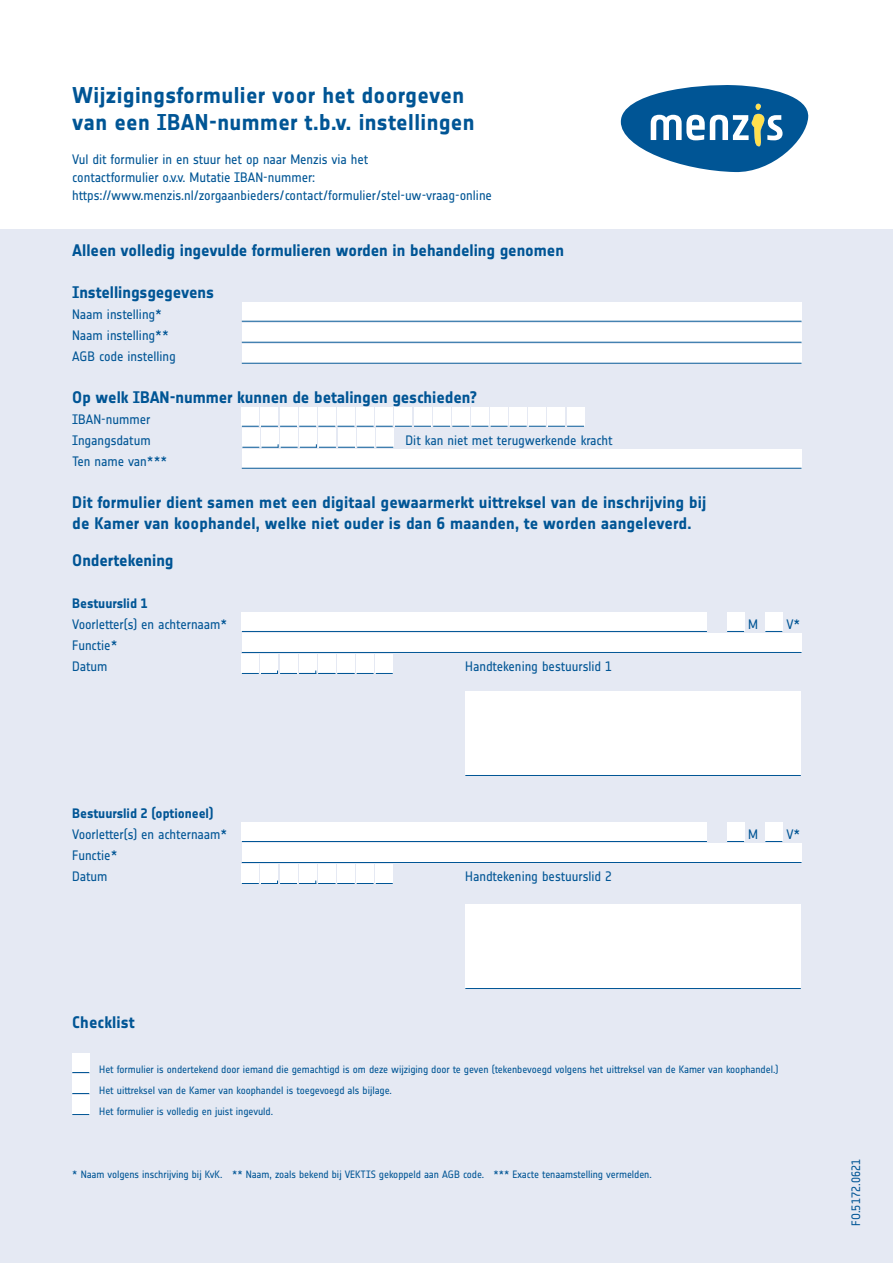
<style>
.page{position:relative;width:893px;height:1263px;background:#fff}
.page>*{position:absolute;margin:0;border:0;box-sizing:border-box;transform-origin:0 0}
.t1{font:700 22.5px/27px "Notes";letter-spacing:.015em;color:#005595}
.t2{font:16.5px/21px "Notes Bold Tf";color:#005595}
.t3{font:13.5px/21px "Notes Regular Tf";letter-spacing:-.005em;color:#005595}
.t4{font:13.5px "Notes Bold Tf";letter-spacing:-.005em;color:#005595}
.t5{font:12px "Notes Regular Tf";letter-spacing:.01em;color:#005595}
.t6{font:10.5px/21px "Notes Regular Tf";letter-spacing:-.005em;color:#005595}
</style>
<div class="page">
<div style="left:0;top:230px;width:893px;height:1033px;background:#e5e9f3"></div>
<svg style="left:621px;top:85px;width:187px;height:87px"></svg>
<div style="left:242px;top:302px;width:559px;height:20px;background:#fff"></div>
<hr style="left:242px;top:321px;width:559px;height:1px;background:#005595">
<div style="left:242px;top:323px;width:559px;height:20px;background:#fff"></div>
<hr style="left:242px;top:342px;width:559px;height:1px;background:#005595">
<div style="left:242px;top:344px;width:559px;height:20px;background:#fff"></div>
<hr style="left:242px;top:363px;width:559px;height:1px;background:#005595">
<div style="left:395px;top:406px;width:17px;height:20px;background:#fff"></div>
<div style="left:414px;top:406px;width:17px;height:20px;background:#fff"></div>
<div style="left:433px;top:406px;width:17px;height:20px;background:#fff"></div>
<div style="left:452px;top:406px;width:17px;height:20px;background:#fff"></div>
<div style="left:471px;top:406px;width:17px;height:20px;background:#fff"></div>
<div style="left:491px;top:406px;width:17px;height:20px;background:#fff"></div>
<div style="left:510px;top:406px;width:17px;height:20px;background:#fff"></div>
<div style="left:529px;top:406px;width:17px;height:20px;background:#fff"></div>
<div style="left:548px;top:406px;width:17px;height:20px;background:#fff"></div>
<div style="left:567px;top:406px;width:17px;height:20px;background:#fff"></div>
<div style="left:242px;top:406px;width:17px;height:20px;background:#fff"></div>
<div style="left:261px;top:406px;width:17px;height:20px;background:#fff"></div>
<div style="left:280px;top:406px;width:17px;height:20px;background:#fff"></div>
<div style="left:299px;top:406px;width:17px;height:20px;background:#fff"></div>
<div style="left:318px;top:406px;width:17px;height:20px;background:#fff"></div>
<div style="left:337px;top:406px;width:17px;height:20px;background:#fff"></div>
<div style="left:357px;top:406px;width:17px;height:20px;background:#fff"></div>
<div style="left:376px;top:406px;width:17px;height:20px;background:#fff"></div>
<svg style="left:242px;top:426px;width:342px;height:1px"></svg>
<div style="left:242px;top:427px;width:17px;height:20px;background:#fff"></div>
<div style="left:319px;top:427px;width:17px;height:20px;background:#fff"></div>
<div style="left:376px;top:427px;width:17px;height:20px;background:#fff"></div>
<div style="left:281px;top:427px;width:17px;height:20px;background:#fff"></div>
<div style="left:338px;top:427px;width:17px;height:20px;background:#fff"></div>
<div style="left:261px;top:427px;width:17px;height:20px;background:#fff"></div>
<div style="left:300px;top:427px;width:17px;height:20px;background:#fff"></div>
<div style="left:357px;top:427px;width:17px;height:20px;background:#fff"></div>
<svg style="left:242px;top:444px;width:151px;height:4px"></svg>
<div style="left:242px;top:449px;width:559px;height:20px;background:#fff"></div>
<hr style="left:242px;top:468px;width:559px;height:1px;background:#005595">
<div style="left:242px;top:612px;width:465px;height:20px;background:#fff"></div>
<hr style="left:242px;top:631px;width:465px;height:1px;background:#005595">
<div style="left:727px;top:612px;width:17px;height:20px;background:#fff"></div>
<svg style="left:727px;top:631px;width:17px;height:1px"></svg>
<div style="left:765px;top:612px;width:17px;height:20px;background:#fff"></div>
<svg style="left:765px;top:631px;width:17px;height:1px"></svg>
<div style="left:242px;top:633px;width:559px;height:20px;background:#fff"></div>
<hr style="left:242px;top:652px;width:559px;height:1px;background:#005595">
<div style="left:242px;top:654px;width:17px;height:20px;background:#fff"></div>
<div style="left:280px;top:654px;width:17px;height:20px;background:#fff"></div>
<div style="left:318px;top:654px;width:17px;height:20px;background:#fff"></div>
<div style="left:337px;top:654px;width:17px;height:20px;background:#fff"></div>
<div style="left:357px;top:654px;width:17px;height:20px;background:#fff"></div>
<div style="left:376px;top:654px;width:17px;height:20px;background:#fff"></div>
<div style="left:261px;top:654px;width:17px;height:20px;background:#fff"></div>
<div style="left:299px;top:654px;width:17px;height:20px;background:#fff"></div>
<svg style="left:242px;top:670px;width:151px;height:4px"></svg>
<div style="left:465px;top:691px;width:336px;height:85px;background:#fff"></div>
<hr style="left:465px;top:775px;width:336px;height:1px;background:#005595">
<div style="left:242px;top:822px;width:465px;height:20px;background:#fff"></div>
<hr style="left:242px;top:841px;width:465px;height:1px;background:#005595">
<div style="left:727px;top:822px;width:17px;height:20px;background:#fff"></div>
<svg style="left:727px;top:841px;width:17px;height:1px"></svg>
<div style="left:765px;top:822px;width:17px;height:20px;background:#fff"></div>
<svg style="left:765px;top:841px;width:17px;height:1px"></svg>
<div style="left:242px;top:843px;width:559px;height:20px;background:#fff"></div>
<hr style="left:242px;top:862px;width:559px;height:1px;background:#005595">
<div style="left:242px;top:864px;width:17px;height:20px;background:#fff"></div>
<div style="left:280px;top:864px;width:17px;height:20px;background:#fff"></div>
<div style="left:318px;top:864px;width:17px;height:20px;background:#fff"></div>
<div style="left:337px;top:864px;width:17px;height:20px;background:#fff"></div>
<div style="left:357px;top:864px;width:17px;height:20px;background:#fff"></div>
<div style="left:376px;top:864px;width:17px;height:20px;background:#fff"></div>
<div style="left:261px;top:864px;width:17px;height:20px;background:#fff"></div>
<div style="left:299px;top:864px;width:17px;height:20px;background:#fff"></div>
<svg style="left:242px;top:880px;width:151px;height:4px"></svg>
<div style="left:465px;top:904px;width:336px;height:85px;background:#fff"></div>
<hr style="left:465px;top:988px;width:336px;height:1px;background:#005595">
<div style="left:72px;top:1053px;width:17px;height:20px;background:#fff"></div>
<svg style="left:72px;top:1072px;width:17px;height:1px"></svg>
<div style="left:72px;top:1074px;width:17px;height:20px;background:#fff"></div>
<svg style="left:72px;top:1093px;width:17px;height:1px"></svg>
<div style="left:72px;top:1095px;width:17px;height:20px;background:#fff"></div>
<svg style="left:72px;top:1114px;width:17px;height:1px"></svg>
<h1 class="t1" style="left:72px;top:82px;width:404px">Wijzigingsformulier voor het doorgeven van een IBAN-nummer t.b.v. instellingen</h1>
<p class="t3" style="left:72px;top:151px;width:421px;line-height:18px">Vul dit formulier in en stuur het op naar Menzis via het<br>contactformulier o.v.v. Mutatie IBAN-nummer: https://www.menzis.nl/zorgaanbieders/contact/formulier/stel-uw-vraag-online</p>
<p class="t2" style="left:72px;top:239px;width:493px">Alleen volledig ingevulde formulieren worden in behandeling genomen</p>
<p class="t2" style="left:72px;top:281px;width:143px">Instellingsgegevens</p>
<p class="t3" style="left:72px;top:304px;width:105px">Naam instelling*<br>Naam instelling**<br>AGB code instelling</p>
<p class="t2" style="left:72px;top:386px;width:407px">Op welk IBAN-nummer kunnen de betalingen geschieden?</p>
<p class="t3" style="left:72px;top:409px;width:80px">IBAN-nummer<br>Ingangsdatum</p>
<p class="t3" style="left:405px;top:430px;width:209px">Dit kan niet met terugwerkende kracht</p>
<p class="t3" style="left:72px;top:451px;width:96px">Ten name van***</p>
<p class="t2" style="left:72px;top:491px;width:636px">Dit formulier dient samen met een digitaal gewaarmerkt uittreksel van de inschrijving bij de Kamer van koophandel, welke niet ouder is dan 6 maanden, te worden aangeleverd.</p>
<p class="t2" style="left:72px;top:549px;width:103px">Ondertekening</p>
<p class="t4" style="left:72px;top:595px;width:77px">Bestuurslid 1</p>
<p class="t3" style="left:72px;top:614px;width:156px">Voorletter(s) en achternaam*</p>
<p class="t3" style="left:748px;top:614px;width:11px">M</p>
<p class="t3" style="left:786px;top:614px;width:15px">V*</p>
<p class="t3" style="left:72px;top:635px;width:47px">Functie*<br>Datum</p>
<p class="t3" style="left:465px;top:656px;width:148px">Handtekening bestuurslid 1</p>
<p class="t4" style="left:72px;top:805px;width:143px">Bestuurslid 2 (optioneel)</p>
<p class="t3" style="left:72px;top:824px;width:156px">Voorletter(s) en achternaam*</p>
<p class="t3" style="left:748px;top:824px;width:11px">M</p>
<p class="t3" style="left:786px;top:824px;width:15px">V*</p>
<p class="t3" style="left:72px;top:845px;width:47px">Functie*<br>Datum</p>
<p class="t3" style="left:465px;top:866px;width:148px">Handtekening bestuurslid 2</p>
<p class="t2" style="left:72px;top:1011px;width:64px">Checklist</p>
<p class="t6" style="left:99px;top:1059px;width:681px">Het formulier is ondertekend door iemand die gemachtigd is om deze wijziging door te geven (tekenbevoegd volgens het uittreksel van de Kamer van koophandel.)<br>Het uittreksel van de Kamer van koophandel is toegevoegd als bijlage.<br>Het formulier is volledig en juist ingevuld.</p>
<p class="t6" style="left:72px;top:1164px;width:581px">* Naam volgens inschrijving bij KvK. ** Naam, zoals bekend bij VEKTIS gekoppeld aan AGB code. *** Exacte tenaamstelling vermelden.</p>
<p class="t5" style="left:849px;top:1225px;width:68px;rotate:-90deg">FO.5172.0621</p>
</div>
